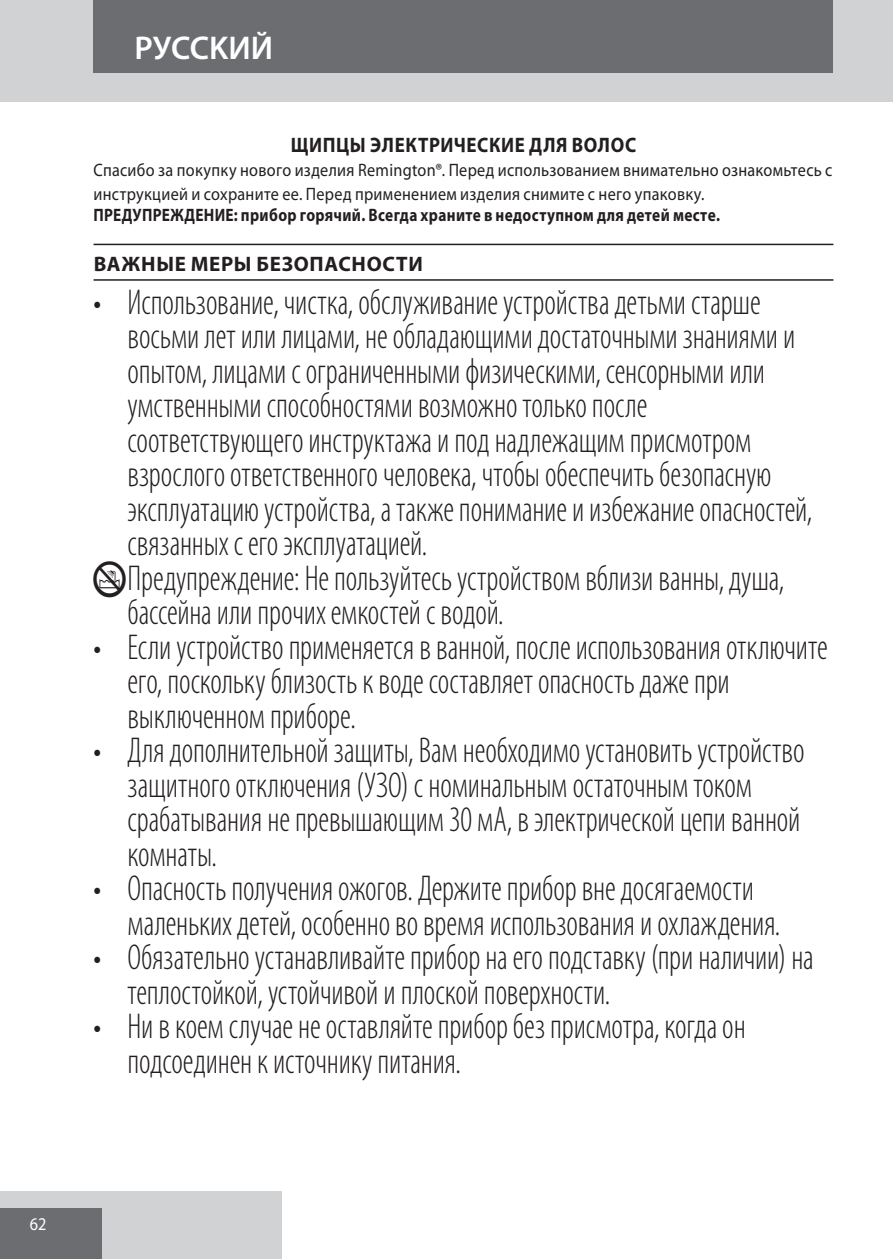
<style>
.page{position:relative;width:893px;height:1259px;background:#fff}
.page>*{position:absolute;margin:0;border:0;box-sizing:border-box;transform-origin:0 0}
.Mandatory_warnings{font:300 condensed 36px/34.5px "Myriad Pro";letter-spacing:-.005em;color:#231f20;scale:.9 1}
.t1{font:600 33px "Myriad Pro";color:#fff}
.default{font:700 21px "Myriad Pro";letter-spacing:.035em;color:#231f20;scale:.9 1}
.heading{font:700 21px "Myriad Pro";letter-spacing:.035em;color:#231f20}
.default-2{font:18px/24px "Myriad Pro";letter-spacing:.02em;color:#231f20;scale:.9 1}
.default-3{font:700 18px "Myriad Pro";letter-spacing:.025em;color:#231f20;scale:.85 1}
.t2{font:18px "Myriad Pro";color:#fff;scale:.9 1}
.s1{font-family:"Myriad IS Otext";font-weight:400;font-stretch:normal}
</style>
<div class="page">
<div style="left:0;top:0;width:893px;height:102px;background:#d1d2d4"></div>
<div style="left:0;top:1191px;width:282px;height:68px;background:#d1d2d4"></div>
<div style="left:0;top:1208px;width:102px;height:51px;background:#6c6d70"></div>
<div style="left:94px;top:0;width:739px;height:73px;background:#6c6d70"></div>
<hr style="left:94px;top:244px;width:739px;height:1px;background:#231f20">
<hr style="left:94px;top:279px;width:739px;height:2px;background:#231f20">
<p class="t1" style="left:134px;top:27px;width:140px">PУCCKИЙ</p>
<p class="default" style="left:291px;top:131px;width:385px">ЩИПЦЫ ЭЛЕКТРИЧЕСКИЕ ДЛЯ ВОЛОС</p>
<p class="default-2" style="left:94px;top:157px;width:823px">Спасибо за покупку нового изделия Remington®. Перед использованием внимательно ознакомьтесь с инструкцией и сохраните ее. Перед применением изделия снимите с него упаковку.</p>
<p class="default-3" style="left:94px;top:204px;width:738px">ПРЕДУПРЕЖДЕНИЕ: прибор горячий. Всегда храните в недоступном для детей месте.</p>
<p class="heading" style="left:94px;top:250px;width:331px">ВАЖНЫЕ МЕРЫ БЕЗОПАСНОСТИ</p>
<p class="Mandatory_warnings" style="left:128px;top:285px;width:762px;text-indent:-34px">• Использование, чистка, обслуживание устройства детьми старше восьми лет или лицами, не обладающими достаточными знаниями и опытом, лицами с ограниченными физическими, сенсорными или умственными способностями возможно только после соответствующего инструктажа и под надлежащим присмотром взрослого ответственного человека, чтобы обеспечить безопасную эксплуатацию устройства, а также понимание и избежание опасностей, связанных с его эксплуатацией.</p>
<p class="Mandatory_warnings" style="left:128px;top:561px;width:731px;text-indent:-34px"><span class="s1">L</span>Предупреждение: Не пользуйтесь устройством вблизи ванны, душа, бассейна или прочих емкостей с водой.</p>
<p class="Mandatory_warnings" style="left:128px;top:630px;width:780px;text-indent:-34px">• Если устройство применяется в ванной, после использования отключите его, поскольку близость к воде составляет опасность даже при выключенном приборе.</p>
<p class="Mandatory_warnings" style="left:128px;top:734px;width:754px;text-indent:-34px">• Для дополнительной защиты, Вам необходимо установить устройство защитного отключения (УЗО) с номинальным остаточным током срабатывания не превышающим 30 мА, в электрической цепи ванной комнаты.</p>
<p class="Mandatory_warnings" style="left:128px;top:872px;width:727px;text-indent:-34px">• Опасность получения ожогов. Держите прибор вне досягаемости маленьких детей, особенно во время использования и охлаждения.</p>
<p class="Mandatory_warnings" style="left:128px;top:941px;width:764px;text-indent:-34px">• Обязательно устанавливайте прибор на его подставку (при наличии) на теплостойкой, устойчивой и плоской поверхности.</p>
<p class="Mandatory_warnings" style="left:128px;top:1010px;width:688px;text-indent:-34px">• Ни в коем случае не оставляйте прибор без присмотра, когда он подсоединен к источнику питания.</p>
<p class="t2" style="left:30px;top:1212px;width:20px">62</p>
</div>
